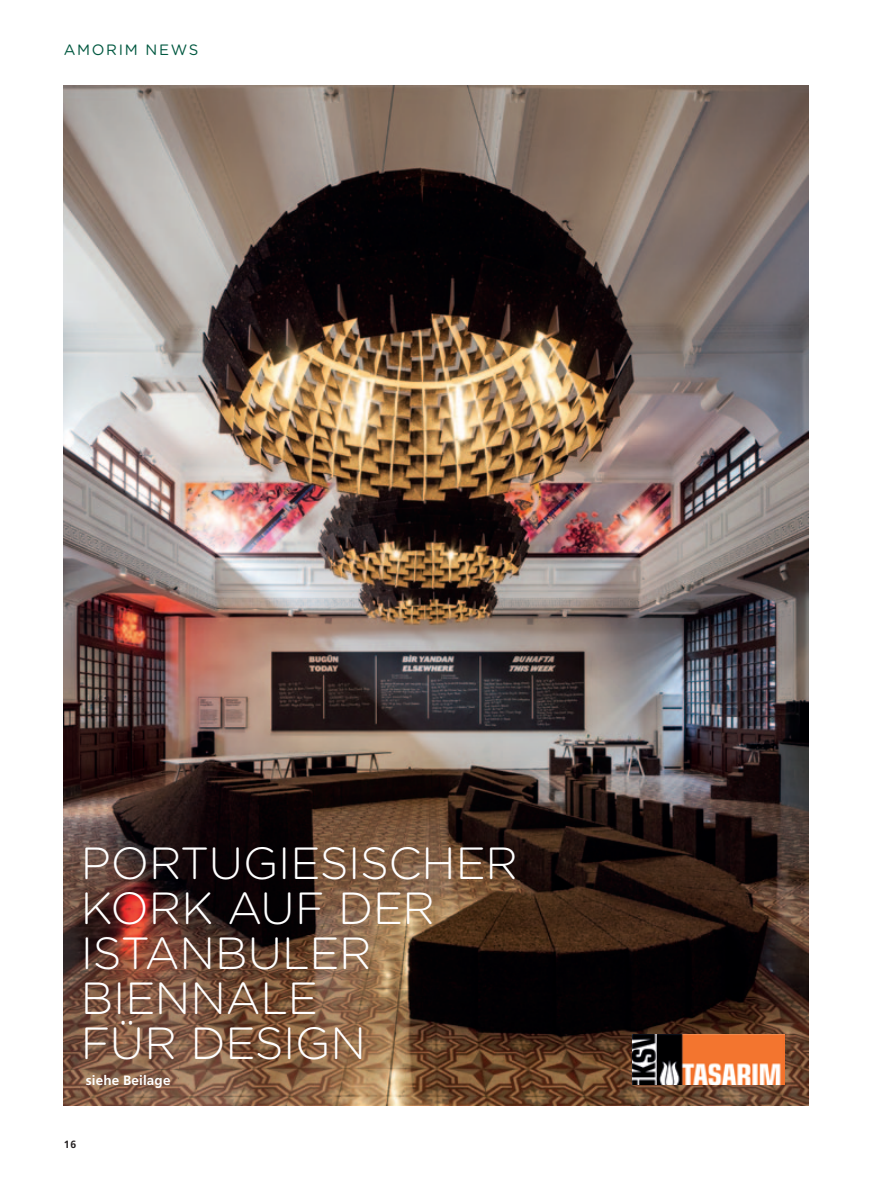
<style>
.page{position:relative;width:872px;height:1191px;background:#fff}
.page>*{position:absolute;margin:0;border:0;box-sizing:border-box;transform-origin:0 0}
.t1{font:300 45px/45px "Gotham Rounded";letter-spacing:-.005em;color:#fff}
.t2{font:15px "Gotham Rounded";letter-spacing:.115em;color:#005840}
.t3{font:700 13.5px "Frutiger LT Std";letter-spacing:.01em;color:#fff}
.t4{font:700 10.5px "Frutiger LT Std";color:#231f20}
</style>
<div class="page">
<img style="left:64px;top:85px;width:744px;height:1021px">
<img style="left:632px;top:1034px;width:152px;height:50px">
<p class="t2" style="left:64px;top:39px;width:136px">AMORIM NEWS</p>
<p class="t1" style="left:81px;top:839px;width:404px">PORTUGIESISCHER<br>KOR K AUF DER<br>ISTANBULER<br>BIENNALE<br>FÜR DESIGN</p>
<p class="t3" style="left:86px;top:1072px;width:86px">siehe Beilage</p>
<p class="t4" style="left:64px;top:1138px;width:14px">16</p>
</div>
